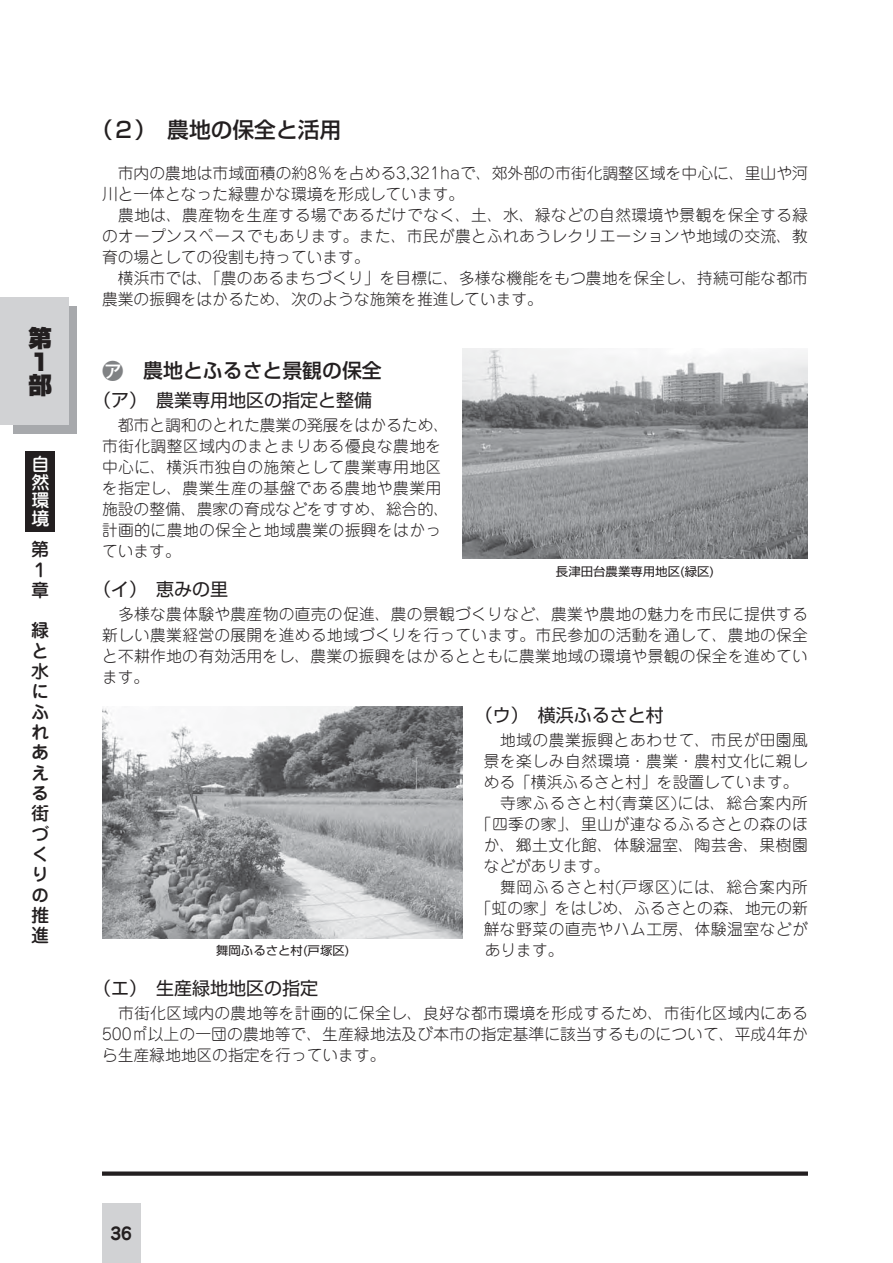
<style>
.page{position:relative;width:893px;height:1263px;background:#fff}
.page>*{position:absolute;margin:0;border:0;box-sizing:border-box;transform-origin:0 0}
.t1{font:23.4px/23.4px "Shin Go Pro Ultra 90 pv RKSJ V";color:#231f20}
.t2{font:21.75px "Shin Go Pro Medium 90 pv RKSJ H";color:#231f20}
.t3{font:19.8px "Shin Go Pro Medium 90 pv RKSJ H";color:#231f20}
.t4{font:18px "Shin Go Pro Regular 90 pv RKSJ H";color:#231f20}
.t5{font:18px/20.4px "Jun 34 Pro Medium 90 pv RKSJ V";color:#231f20}
.t6{font:18px/18px "Jun 34 Pro Medium 90 pv RKSJ V";color:#fff;text-align:justify}
.t7{font:16.95px "Jun 501 Pro Bold 90 pv RKSJ H";color:#231f20}
.t8{font:15.75px/21px "Jun 101 Pro Light 90 pv RKSJ H";letter-spacing:.02em;color:#231f20}
.t9{font:15.75px "Jun 101 Pro Light 90 pv RKSJ H";letter-spacing:.045em;color:#231f20}
.t10{font:15.75px "Jun 101 Pro Light 90 pv RKSJ H";color:#231f20}
.t11{font:15.75px "Jun 101 Pro Light 90 pv RKSJ H";letter-spacing:.04em;color:#231f20}
.t12{font:12px "Shin Go Pro Regular 90 pv RKSJ H";color:#231f20}
.s1{font-size:21.3px;color:#808284}
</style>
<div class="page">
<div style="left:13px;top:306px;width:63px;height:128px;background:#a7a9ac"></div>
<div style="left:0;top:298px;width:68px;height:127px;background:#d1d2d4"></div>
<div style="left:102px;top:1171px;width:706px;height:5px;background:#231f20"></div>
<div style="left:102px;top:1203px;width:38px;height:60px;background:#d1d2d4"></div>
<div style="left:25px;top:451px;width:30px;height:81px;background:#231f20"></div>
<img style="left:102px;top:706px;width:360px;height:232px">
<img style="left:463px;top:349px;width:345px;height:210px">
<p class="t1" style="left:29px;top:330px;width:25px">第<br>１部</p>
<p class="t6" style="left:31px;top:458px;width:19px">自然環境</p>
<p class="t5" style="left:31px;top:541px;width:19px">第<br>１章</p>
<p class="t5" style="left:31px;top:623px;width:19px">緑と水にふれあえる街づくりの推進</p>
<p class="t2" style="left:91px;top:121px;width:252px">（２）　農地の保全と活用</p>
<p class="t8" style="left:102px;top:165px;width:707px">　市内の農地は市域面積の約8％を占める3,321haで、郊外部の市街化調整区域を中心に、里山や河川と一体となった緑豊かな環境を形成しています。<br>　農地は、農産物を生産する場であるだけでなく、土、水、緑などの自然環境や景観を保全する緑のオープンスペースでもあります。また、市民が農とふれあうレクリエーションや地域の交流、教育の場としての役割も持っています。<br>　横浜市では、「農のあるまちづくり」を目標に、多様な機能をもつ農地を保全し、持続可能な都市農業の振興をはかるため、次のような施策を推進しています。</p>
<p class="t3" style="left:102px;top:363px;width:281px"><span class="s1">ア</span>　農地とふるさと景観の保全</p>
<p class="t4" style="left:93px;top:394px;width:281px">（ア）　農業専用地区の指定と整備</p>
<p class="t8" style="left:102px;top:417px;width:349px">　都市と調和のとれた農業の発展をはかるため、市街化調整区域内のまとまりある優良な農地を中心に、横浜市独自の施策として農業専用地区を指定し、農業生産の基盤である農地や農業用施設の整備、農家の育成などをすすめ、総合的、計画的に農地の保全と地域農業の振興をはかっています。</p>
<p class="t4" style="left:93px;top:583px;width:137px">（イ）　恵みの里</p>
<p class="t8" style="left:102px;top:606px;width:707px;text-align:justify">　多様な農体験や農産物の直売の促進、農の景観づくりなど、農業や農地の魅力を市民に提供する新しい農業経営の展開を進める地域づくりを行っています。市民参加の活動を通して、農地の保全と不耕作地の有効活用をし、農業の振興をはかるとともに農業地域の環境や景観の保全を進めています。</p>
<p class="t4" style="left:475px;top:709px;width:191px">（ウ）　横浜ふるさと村</p>
<p class="t8" style="left:484px;top:732px;width:326px">　地域の農業振興とあわせて、市民が田園風</p>
<p class="t8" style="left:484px;top:753px;width:326px">景を楽しみ自然環境・農業・農村文化に親し</p>
<p class="t10" style="left:484px;top:776px;width:316px">める「横浜ふるさと村」を設置しています。</p>
<p class="t9" style="left:484px;top:797px;width:326px">　寺家ふるさと村(青葉区)には、総合案内所</p>
<p class="t8" style="left:476px;top:816px;width:334px">「四季の家」、里山が連なるふるさとの森のほ</p>
<p class="t11" style="left:484px;top:839px;width:326px">か、郷土文化館、体験温室、陶芸舎、果樹園</p>
<p class="t10" style="left:484px;top:860px;width:127px">などがあります。</p>
<p class="t9" style="left:484px;top:881px;width:326px">　舞岡ふるさと村(戸塚区)には、総合案内所</p>
<p class="t8" style="left:476px;top:900px;width:334px">「虹の家」をはじめ、ふるさとの森、地元の新</p>
<p class="t8" style="left:484px;top:921px;width:326px">鮮な野菜の直売やハム工房、体験温室などが</p>
<p class="t8" style="left:485px;top:942px;width:80px">あります。</p>
<p class="t4" style="left:93px;top:982px;width:227px">（エ）　生産緑地地区の指定</p>
<p class="t8" style="left:102px;top:1005px;width:707px;text-align:justify">　市街化区域内の農地等を計画的に保全し、良好な都市環境を形成するため、市街化区域内にある500㎡以上の一団の農地等で、生産緑地法及び本市の指定基準に該当するものについて、平成4年から生産緑地地区の指定を行っています。</p>
<p class="t12" style="left:556px;top:567px;width:160px">長津田台農業専用地区(緑区)</p>
<p class="t12" style="left:216px;top:946px;width:135px">舞岡ふるさと村(戸塚区)</p>
<p class="t7" style="left:110px;top:1227px;width:23px">36</p>
</div>
